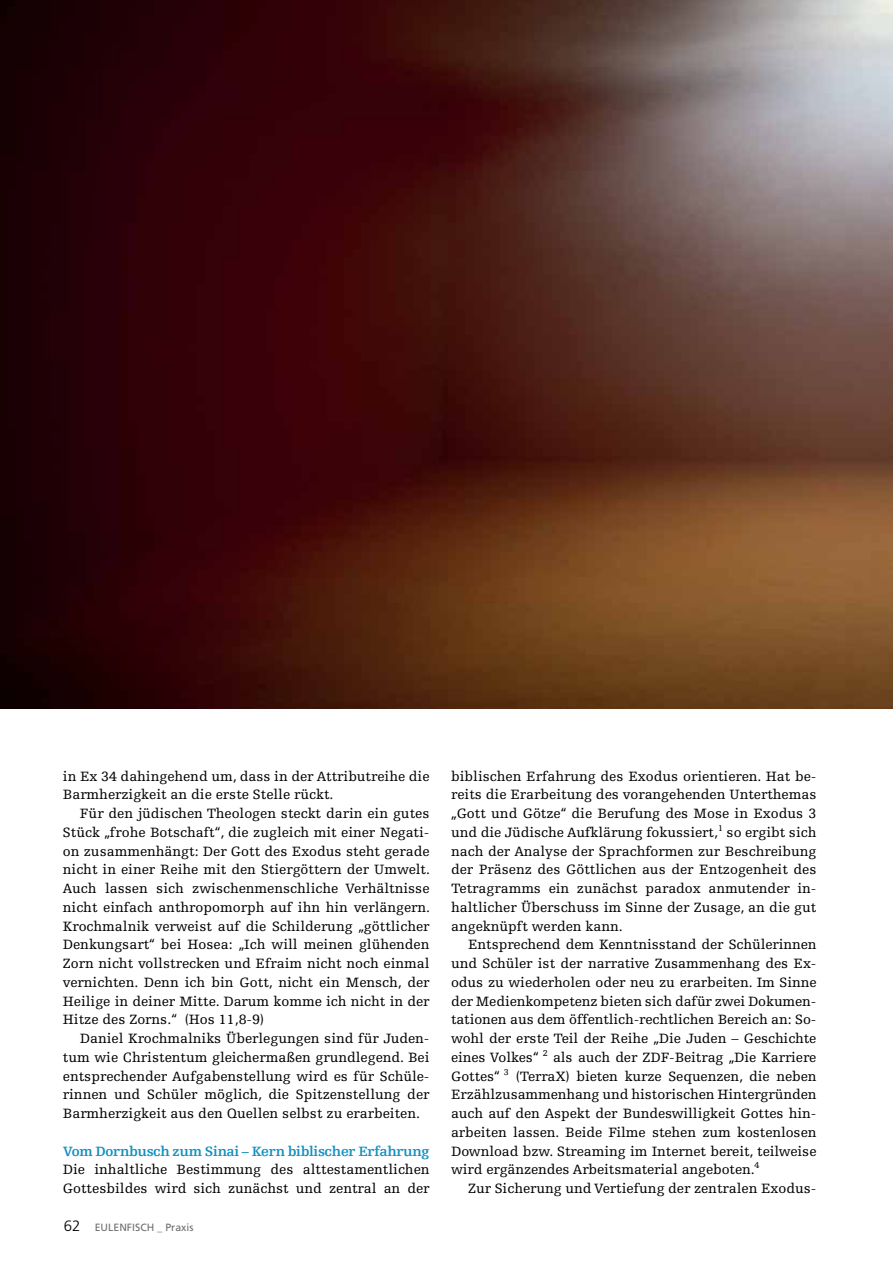
<style>
.page{position:relative;width:893px;height:1263px;background:#fff}
.page>*{position:absolute;margin:0;border:0;box-sizing:border-box;transform-origin:0 0}
.t1{font:14.25px/18.8px "Egyptienne FLT Std";color:#000;text-align:justify}
.t2{font:700 14.25px "Egyptienne FLT Std";letter-spacing:-.02em;color:#1590c0}
.t3{font:10.5px "Frutiger LT Pro";color:#6d6e71}
.s1{font-weight:300;font-size:15px;color:#000}
</style>
<div class="page">
<img style="left:0;top:0;width:893px;height:709px">
<p class="t1" style="left:63px;top:767px;width:368px">in Ex 34 dahingehend um, dass in der Attributreihe die<br>Barmherzigkeit an die erste Stelle rückt.</p>
<p class="t1" style="left:63px;top:804px;width:369px;text-indent:17px">Für den jüdischen Theologen steckt darin ein gutes Stück „frohe Botschaft“, die zugleich mit einer Negati&shy;on zusammenhängt: Der Gott des Exodus steht gerade nicht in einer Reihe mit den Stiergöttern der Umwelt.<br>Auch lassen sich zwischenmenschliche Verhältnisse nicht einfach anthropomorph auf ihn hin verlängern.<br>Krochmalnik verweist auf die Schilderung „göttlicher Denkungsart“ bei Hosea: „Ich will meinen glühenden Zorn nicht vollstrecken und Efraim nicht noch einmal vernichten. Denn ich bin Gott, nicht ein Mensch, der Heilige in deiner Mitte. Darum komme ich nicht in der Hitze des Zorns.“ (Hos 11,8-9)</p>
<p class="t1" style="left:63px;top:1029px;width:368px;text-indent:17px">Daniel Krochmalniks Überlegungen sind für Juden&shy;tum wie Christentum gleichermaßen grundlegend. Bei entsprechender Aufgabenstellung wird es für Schüle&shy;rinnen und Schüler möglich, die Spitzenstellung der Barmherzigkeit aus den Quellen selbst zu erarbeiten.</p>
<p class="t2" style="left:63px;top:1143px;width:368px">Vom Dornbusch zum Sinai – Kern biblischer Erfahrung</p>
<p class="t1" style="left:63px;top:1160px;width:368px">Die inhaltliche Bestimmung des alttestamentlichen<br>Gottesbildes wird sich zunächst und zentral an der</p>
<p class="t3" style="left:64px;top:1221px;width:131px"><span class="s1">62</span> EULENFISCH _ Praxis</p>
<p class="t1" style="left:451px;top:767px;width:367px">biblischen Erfahrung des Exodus orientieren. Hat be&shy;reits die Erarbeitung des vorangehenden Unterthemas „Gott und Götze“ die Berufung des Mose in Exodus 3 und die Jüdische Aufklärung fokussiert,<sup>1</sup> so ergibt sich nach der Analyse der Sprachformen zur Beschreibung der Präsenz des Göttlichen aus der Entzogenheit des Tetragramms ein zunächst paradox anmutender in&shy;haltlicher Überschuss im Sinne der Zusage, an die gut angeknüpft werden kann.</p>
<p class="t1" style="left:451px;top:935px;width:367px;text-indent:17px">Entsprechend dem Kenntnisstand der Schülerinnen und Schüler ist der narrative Zusammenhang des Ex&shy;odus zu wiederholen oder neu zu erarbeiten. Im Sinne der Medienkompetenz bieten sich dafür zwei Dokumen&shy;tationen aus dem öffentlich-rechtlichen Bereich an: So&shy;wohl der erste Teil der Reihe „Die Juden – Geschichte eines Volkes“ <sup>2</sup> als auch der ZDF-Beitrag „Die Karriere Gottes“ <sup>3</sup> (TerraX) bieten kurze Sequenzen, die neben Erzählzusammenhang und historischen Hintergründen auch auf den Aspekt der Bundeswilligkeit Gottes hin&shy;arbeiten lassen. Beide Filme stehen zum kostenlosen Download bzw. Streaming im Internet bereit, teilweise wird ergänzendes Arbeitsmaterial angeboten.<sup>4</sup></p>
<p class="t1" style="left:468px;top:1179px;width:350px">Zur Sicherung und Vertiefung der zentralen Exodus-</p>
</div>
